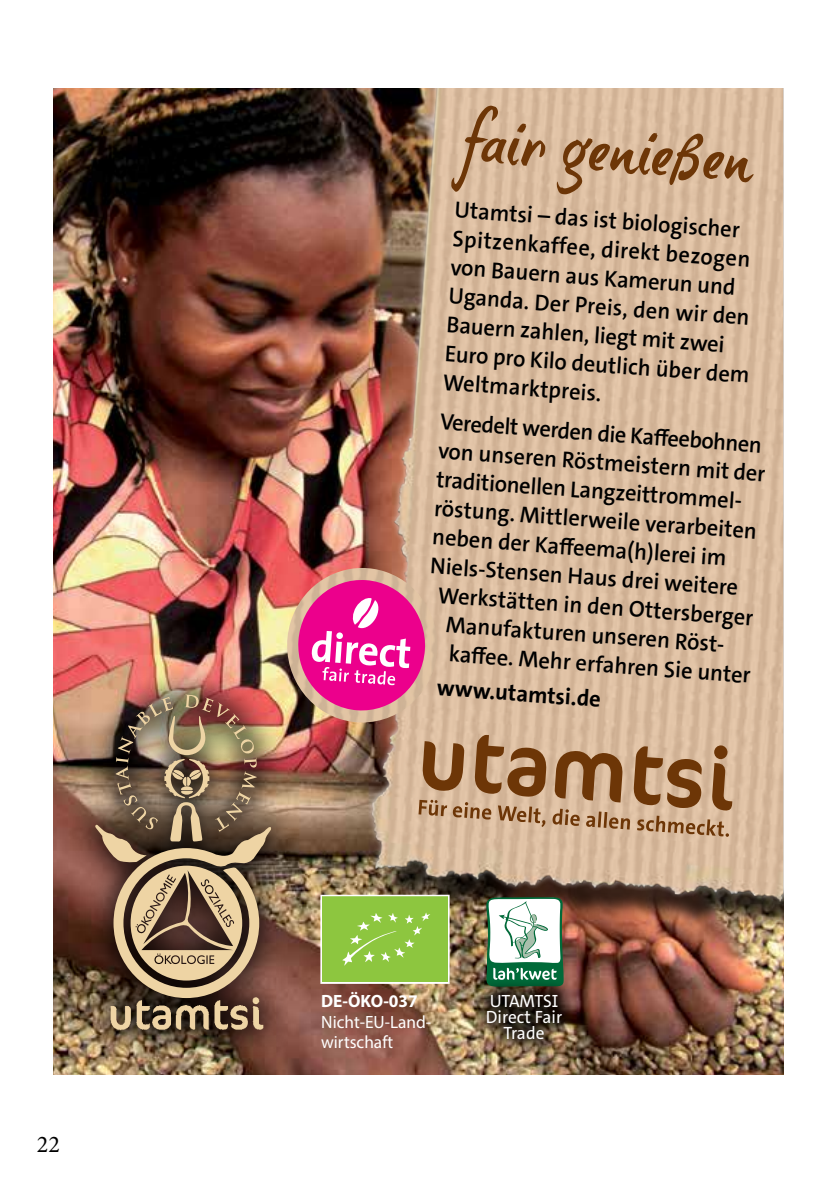
<style>
.page{position:relative;width:840px;height:1191px;background:#fff}
.page>*{position:absolute;margin:0;border:0;box-sizing:border-box;transform-origin:0 0}
.t1{font:24px "Minion Pro";color:#000}
.t2{font:600 23px/28.8px "The Sans C5";color:#000}
.t3{font:700 23px "The Sans C5";color:#000}
.t4{font:17.8px/20.6px "Myriad Pro";color:#fff}
.t5{font:17.8px/16px "The Sans C5";letter-spacing:-.005em;color:#fff;text-align:center}
.t6{font:700 17.8px "Myriad Pro";color:#fff}
</style>
<div class="page">
<img style="left:53px;top:88px;width:729px;height:986px">
<img style="left:348px;top:88px;width:434px;height:912px">
<img style="left:354px;top:88px;width:428px;height:841px">
<div style="left:67px;top:665px;width:233px;height:393px;background:#000;opacity:.75"></div>
<img style="left:94px;top:694px;width:177px;height:304px">
<img style="left:98px;top:993px;width:174px;height:40px">
<svg style="left:418px;top:735px;width:314px;height:102px;background:#ba9472"></svg>
<svg style="left:451px;top:106px;width:94px;height:86px;background:#c6a383"></svg>
<svg style="left:556px;top:133px;width:197px;height:62px;background:#be9978"></svg>
<img style="left:278px;top:568px;width:168px;height:163px">
<svg style="left:296px;top:577px;width:131px;height:136px;background:#e54a99"></svg>
<div style="left:322px;top:896px;width:125px;height:86px;background:#8dc63f"></div>
<svg style="left:342px;top:912px;width:88px;height:53px"></svg>
<div style="left:320px;top:894px;width:129px;height:90px;border:1px solid #fff"></div>
<svg style="left:486px;top:897px;width:77px;height:82px"></svg>
<div style="left:471px;top:979px;width:106px;height:75px;background:#000;opacity:.75"></div>
<p class="t1" style="left:37px;top:1128px;width:25px">22</p>
<p class="t2" style="left:455px;top:195px;width:307px;rotate:4deg">Utamtsi – das ist biologischer<br>Spitzenkaffee, direkt bezogen von Bauern aus Kamerun und<br>Uganda. Der Preis, den wir den<br>Bauern zahlen, liegt mit zwei<br>Euro pro Kilo deutlich über dem<br>Weltmarktpreis.</p>
<p class="t2" style="left:441px;top:408px;width:324px;rotate:4deg">Veredelt werden die Kaff eebohnen</p>
<p class="t2" style="left:439px;top:436px;width:329px;rotate:4deg">von unseren Röstmeistern mit der</p>
<p class="t2" style="left:437px;top:465px;width:312px;rotate:4deg">traditionellen Langzeittrommel-</p>
<p class="t2" style="left:435px;top:494px;width:324px;rotate:4deg">röstung. Mittlerweile verarbeiten</p>
<p class="t2" style="left:433px;top:523px;width:296px;rotate:4deg">neben der Kaff eema(h)lerei im</p>
<p class="t2" style="left:431px;top:551px;width:310px;rotate:4deg">Niels-Stensen Haus drei weitere</p>
<p class="t2" style="left:438px;top:581px;width:317px;rotate:4deg">Werkstätten in den Ottersberger</p>
<p class="t2" style="left:447px;top:610px;width:280px;rotate:4deg">Manufakturen unseren Röst-</p>
<p class="t2" style="left:449px;top:639px;width:304px;rotate:4deg">kaff ee. Mehr erfahren Sie unter</p>
<p class="t3" style="left:437px;top:672px;width:166px;rotate:4deg">www.utamtsi.de</p>
<p class="t6" style="left:321px;top:989px;width:98px">DE-ÖKO-037</p>
<p class="t4" style="left:321px;top:1011px;width:112px">Nicht-EU-Land&shy;wirtschaft</p>
<p class="t5" style="left:485px;top:993px;width:78px">UTAMTSI<br>Direct Fair<br>Trade</p>
</div>
